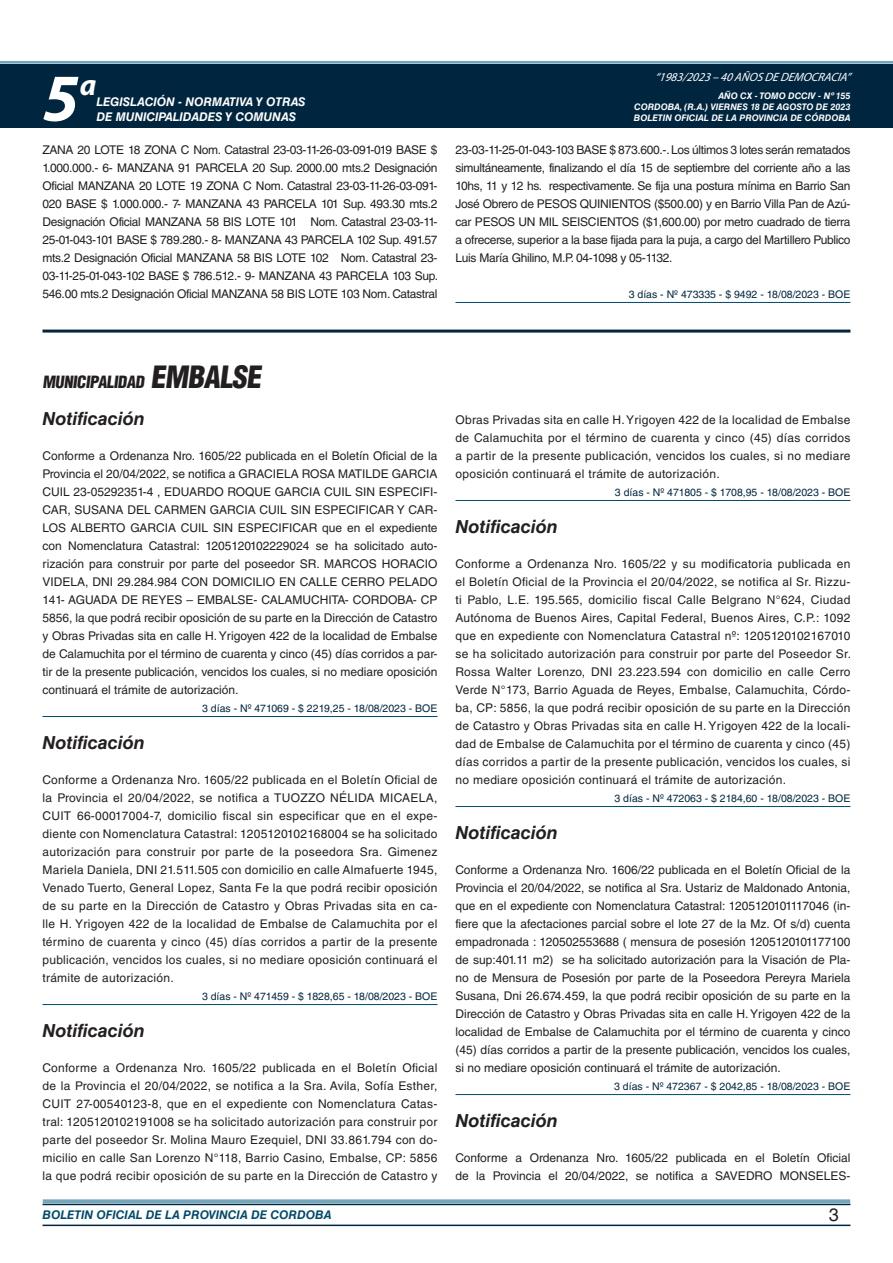
<style>
.page{position:relative;width:893px;height:1263px;background:#fff}
.page>*{position:absolute;margin:0;border:0;box-sizing:border-box;transform-origin:0 0}
.t1{font:italic 700 67.5px "Myriad Pro";color:#fff}
.t2{font:italic 700 30px "Myriad Pro";color:#fff}
.NOMBRE_DE_MINISTERIO{font:italic 700 18px "Helvetica LT Std";color:#231f20}
.t3{font:18px "Helvetica LT Std";color:#231f20}
.BASE{font:900 condensed 16.5px "Helvetica LT Std";color:#231f20}
.TEXTO_BASE{font:12px/18px "Helvetica LT Std";color:#231f20;text-align:justify}
.t4{font:italic 700 12px "Helvetica LT Std";color:#fff}
.t5{font:italic 700 12px "Helvetica LT Std";color:#004b6c}
.t6{font:italic 12px "Myriad Pro";color:#fff}
.FECHA_DE_VENCIMIENTO{font:10.5px "Helvetica LT Std";color:#00263f}
.t7{font:italic 700 9px/10.8px "Helvetica LT Std";color:#fff;text-align:justify}
.s1{font-size:30px}
</style>
<div class="page">
<div style="left:0;top:61px;width:893px;height:6px;background:#fff;opacity:.75"></div>
<div style="left:0;top:64px;width:893px;height:64px;background:#00263f"></div>
<hr style="left:43px;top:1224px;width:807px;height:2px;background:#00263f">
<div style="left:42px;top:1198px;width:809px;height:8px;background:#fff;opacity:.75"></div>
<hr style="left:455px;top:302px;width:395px;height:1px;background:#004b6c">
<hr style="left:43px;top:330px;width:807px;height:3px;background:#00263f">
<hr style="left:43px;top:716px;width:394px;height:1px;background:#004b6c">
<hr style="left:43px;top:1004px;width:394px;height:1px;background:#004b6c">
<hr style="left:455px;top:500px;width:395px;height:1px;background:#004b6c">
<hr style="left:455px;top:806px;width:395px;height:1px;background:#004b6c">
<hr style="left:455px;top:1094px;width:395px;height:1px;background:#004b6c">
<h1 class="t1" style="left:43px;top:54px;width:38px">5</h1>
<h2 class="t2" style="left:80px;top:66px;width:18px">a</h2>
<p class="t4" style="left:96px;top:95px;width:211px">LEGISLACIÓN - NORMATIVA Y OTRAS</p>
<p class="t4" style="left:96px;top:109px;width:201px">DE MUNICIPALIDADES Y COMUNAS</p>
<p class="t6" style="left:655px;top:70px;width:197px">“ 1983/2023 – 40 AÑOS DE DEMOCRACIA”</p>
<p class="t7" style="left:634px;top:91px;width:218px;text-indent:84px">AÑO CX - TOMO DCCIV - Nº 155<br>CORDOBA, (R.A.) VIERNES 18 DE AGOSTO DE 2023<br>BOLETIN OFICIAL DE LA PROVINCIA DE CÓRDOBA</p>
<p class="TEXTO_BASE" style="left:43px;top:141px;width:397px">ZANA 20 LOTE 18 ZONA C Nom. Catastral 23-03-11-26-03-091-019 BASE $ 1.000.000.- 6- MANZANA 91 PARCELA 20 Sup. 2000.00 mts.2 Designación Oficial MANZANA 20 LOTE 19 ZONA C Nom. Catastral 23-03-11-26-03-091- 020 BASE $ 1.000.000.- 7- MANZANA 43 PARCELA 101 Sup. 493.30 mts.2<br>Designación Oficial MANZANA 58 BIS LOTE 101 Nom. Catastral 23-03-11- 25-01-043-101 BASE $ 789.280.- 8- MANZANA 43 PARCELA 102 Sup. 491.57 mts.2 Designación Oficial MANZANA 58 BIS LOTE 102 Nom. Catastral 23- 03-11-25-01-043-102 BASE $ 786.512.- 9- MANZANA 43 PARCELA 103 Sup.<br>546.00 mts.2 Designación Oficial MANZANA 58 BIS LOTE 103 Nom. Catastral</p>
<p class="TEXTO_BASE" style="left:455px;top:141px;width:396px">23-03-11-25-01-043-103 BASE $ 873.600.-. Los últimos 3 lotes serán rematados simultáneamente, finalizando el día 15 de septiembre del corriente año a las 10hs, 11 y 12 hs. respectivamente. Se fija una postura mínima en Barrio San José Obrero de PESOS QUINIENTOS ($500.00) y en Barrio Villa Pan de Azú&shy;car PESOS UN MIL SEISCIENTOS ($1,600.00) por metro cuadrado de tierra a ofrecerse, superior a la base fijada para la puja, a cargo del Martillero Publico Luis María Ghilino, M.P. 04-1098 y 05-1132.</p>
<p class="FECHA_DE_VENCIMIENTO" style="left:629px;top:288px;width:223px">3 días - Nº 473335 - $ 9492 - 18/08/2023 - BOE</p>
<p class="BASE" style="left:43px;top:371px;width:225px">MUNICIPALIDAD <span class="s1">EMBALSE</span></p>
<p class="NOMBRE_DE_MINISTERIO" style="left:43px;top:408px;width:104px">Notificación</p>
<p class="TEXTO_BASE" style="left:43px;top:447px;width:396px">Conforme a Ordenanza Nro. 1605/22 publicada en el Boletín Oficial de la Provincia el 20/04/2022, se notifica a GRACIELA ROSA MATILDE GARCIA CUIL 23-05292351-4 , EDUARDO ROQUE GARCIA CUIL SIN ESPECIFI-CAR, SUSANA DEL CARMEN GARCIA CUIL SIN ESPECIFICAR Y CAR-LOS ALBERTO GARCIA CUIL SIN ESPECIFICAR que en el expediente con Nomenclatura Catastral: 1205120102229024 se ha solicitado auto&shy;rización para construir por parte del poseedor SR. MARCOS HORACIO VIDELA, DNI 29.284.984 CON DOMICILIO EN CALLE CERRO PELADO 141- AGUADA DE REYES – EMBALSE- CALAMUCHITA- CORDOBA- CP 5856, la que podrá recibir oposición de su parte en la Dirección de Catastro y Obras Privadas sita en calle H. Yrigoyen 422 de la localidad de Embalse de Calamuchita por el término de cuarenta y cinco (45) días corridos a par&shy;tir de la presente publicación, vencidos los cuales, si no mediare oposición continuará el trámite de autorización.</p>
<p class="FECHA_DE_VENCIMIENTO" style="left:202px;top:702px;width:237px">3 días - Nº 471069 - $ 2219,25 - 18/08/2023 - BOE</p>
<p class="NOMBRE_DE_MINISTERIO" style="left:43px;top:732px;width:104px">Notificación</p>
<p class="TEXTO_BASE" style="left:43px;top:771px;width:396px">Conforme a Ordenanza Nro. 1605/22 publicada en el Boletín Oficial de la Provincia el 20/04/2022, se notifica a TUOZZO NÉLIDA MICAELA, CUIT 66-00017004-7, domicilio fiscal sin especificar que en el expe&shy;diente con Nomenclatura Catastral: 1205120102168004 se ha solicitado autorización para construir por parte de la poseedora Sra. Gimenez Mariela Daniela, DNI 21.511.505 con domicilio en calle Almafuerte 1945, Venado Tuerto, General Lopez, Santa Fe la que podrá recibir oposición de su parte en la Dirección de Catastro y Obras Privadas sita en ca&shy;lle H. Yrigoyen 422 de la localidad de Embalse de Calamuchita por el término de cuarenta y cinco (45) días corridos a partir de la presente publicación, vencidos los cuales, si no mediare oposición continuará el trámite de autorización.</p>
<p class="FECHA_DE_VENCIMIENTO" style="left:202px;top:990px;width:237px">3 días - Nº 471459 - $ 1828,65 - 18/08/2023 - BOE</p>
<p class="NOMBRE_DE_MINISTERIO" style="left:43px;top:1020px;width:104px">Notificación</p>
<p class="TEXTO_BASE" style="left:43px;top:1059px;width:396px">Conforme a Ordenanza Nro. 1605/22 publicada en el Boletín Oficial de la Provincia el 20/04/2022, se notifica a la Sra. Avila, Sofía Esther, CUIT 27-00540123-8, que en el expediente con Nomenclatura Catas&shy;tral: 1205120102191008 se ha solicitado autorización para construir por parte del poseedor Sr. Molina Mauro Ezequiel, DNI 33.861.794 con do&shy;micilio en calle San Lorenzo N°118, Barrio Casino, Embalse, CP: 5856 la que podrá recibir oposición de su parte en la Dirección de Catastro y</p>
<p class="TEXTO_BASE" style="left:455px;top:411px;width:396px">Obras Privadas sita en calle H. Yrigoyen 422 de la localidad de Embalse de Calamuchita por el término de cuarenta y cinco (45) días corridos a partir de la presente publicación, vencidos los cuales, si no mediare oposición continuará el trámite de autorización.</p>
<p class="FECHA_DE_VENCIMIENTO" style="left:615px;top:486px;width:237px">3 días - Nº 471805 - $ 1708,95 - 18/08/2023 - BOE</p>
<p class="NOMBRE_DE_MINISTERIO" style="left:455px;top:516px;width:104px">Notificación</p>
<p class="TEXTO_BASE" style="left:455px;top:555px;width:397px">Conforme a Ordenanza Nro. 1605/22 y su modificatoria publicada en el Boletín Oficial de la Provincia el 20/04/2022, se notifica al Sr. Rizzu&shy;ti Pablo, L.E. 195.565, domicilio fiscal Calle Belgrano N°624, Ciudad Autónoma de Buenos Aires, Capital Federal, Buenos Aires, C.P.: 1092 que en expediente con Nomenclatura Catastral nº: 1205120102167010 se ha solicitado autorización para construir por parte del Poseedor Sr.<br>Rossa Walter Lorenzo, DNI 23.223.594 con domicilio en calle Cerro Verde N°173, Barrio Aguada de Reyes, Embalse, Calamuchita, Córdo&shy;ba, CP: 5856, la que podrá recibir oposición de su parte en la Dirección de Catastro y Obras Privadas sita en calle H. Yrigoyen 422 de la locali&shy;dad de Embalse de Calamuchita por el término de cuarenta y cinco (45) días corridos a partir de la presente publicación, vencidos los cuales, si no mediare oposición continuará el trámite de autorización.</p>
<p class="FECHA_DE_VENCIMIENTO" style="left:615px;top:792px;width:237px">3 días - Nº 472063 - $ 2184,60 - 18/08/2023 - BOE</p>
<p class="NOMBRE_DE_MINISTERIO" style="left:455px;top:822px;width:104px">Notificación</p>
<p class="TEXTO_BASE" style="left:455px;top:861px;width:396px">Conforme a Ordenanza Nro. 1606/22 publicada en el Boletín Oficial de la Provincia el 20/04/2022, se notifica al Sra. Ustariz de Maldonado Antonia, que en el expediente con Nomenclatura Catastral: 1205120101117046 (in&shy;fiere que la afectaciones parcial sobre el lote 27 de la Mz. Of s/d) cuenta empadronada : 120502553688 ( mensura de posesión 1205120101177100 de sup:401.11 m2) se ha solicitado autorización para la Visación de Pla&shy;no de Mensura de Posesión por parte de la Poseedora Pereyra Mariela Susana, Dni 26.674.459, la que podrá recibir oposición de su parte en la Dirección de Catastro y Obras Privadas sita en calle H. Yrigoyen 422 de la localidad de Embalse de Calamuchita por el término de cuarenta y cinco (45) días corridos a partir de la presente publicación, vencidos los cuales, si no mediare oposición continuará el trámite de autorización.</p>
<p class="FECHA_DE_VENCIMIENTO" style="left:614px;top:1080px;width:238px">3 días - Nº 472367 - $ 2042,85 - 18/08/2023 - BOE</p>
<p class="NOMBRE_DE_MINISTERIO" style="left:455px;top:1110px;width:104px">Notificación</p>
<p class="TEXTO_BASE" style="left:455px;top:1149px;width:396px">Conforme a Ordenanza Nro. 1605/22 publicada en el Boletín Oficial de la Provincia el 20/04/2022, se notifica a SAVEDRO MONSELES-</p>
<p class="t5" style="left:43px;top:1208px;width:290px">BOLETIN OFICIAL DE LA PROVINCIA DE CORDOBA</p>
<h3 class="t3" style="left:829px;top:1204px;width:12px">3</h3>
</div>
